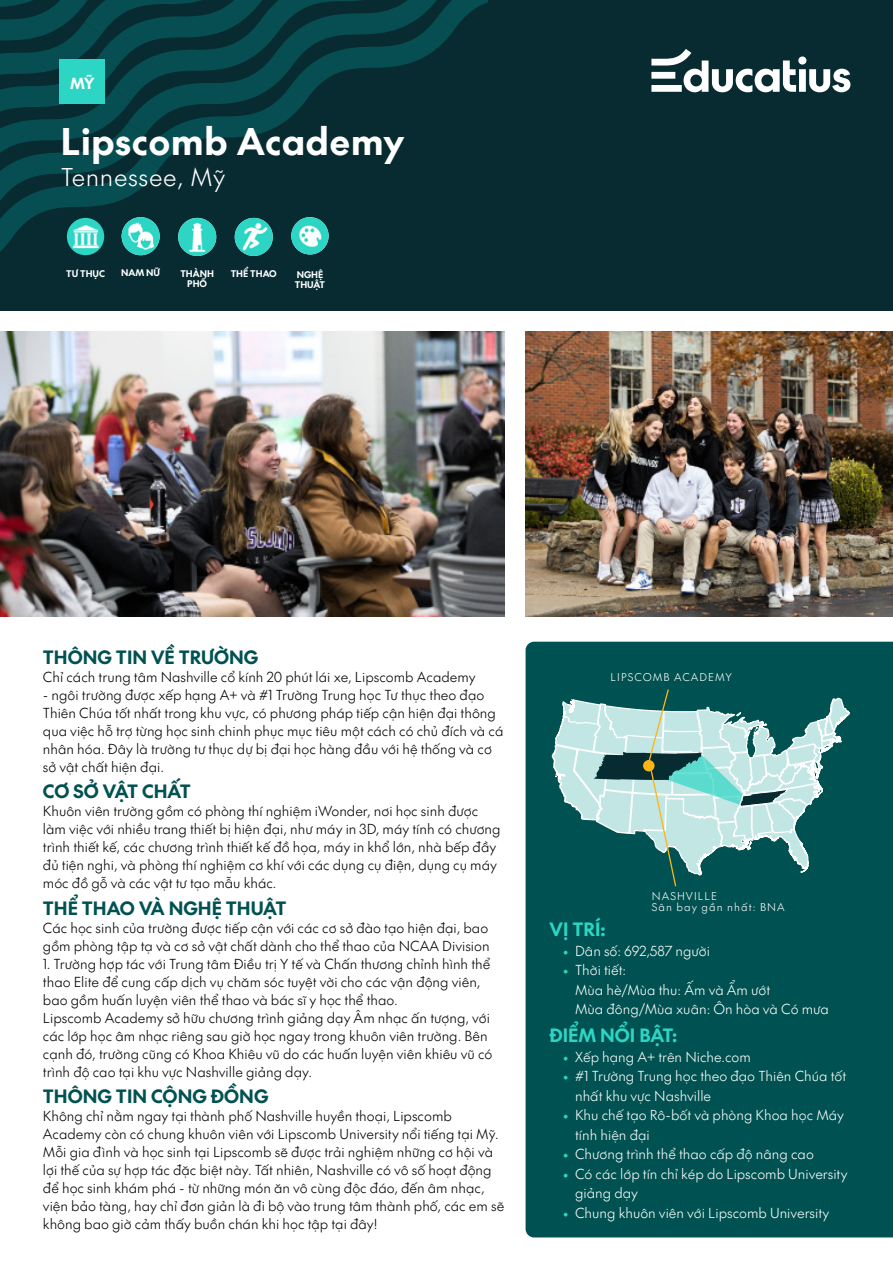
<style>
.page{position:relative;width:893px;height:1263px;background:#fff}
.page>*{position:absolute;margin:0;border:0;box-sizing:border-box;transform-origin:0 0}
.t1{font:36px "SVN The Future Bold";letter-spacing:.025em;color:#fff}
.t2{font:24px "SVN The Future Light";letter-spacing:.025em;color:#fff}
.t3{font:18px "SVN The Future Bold";color:#005151}
.t4{font:18px "SVN The Future Bold";color:#2cd5c4}
.t5{font:15px "SVN The Future Bold";color:#fff}
.t6{font:13.5px/18px "SVN The Future Light";color:#000}
.t7{font:13.5px/19.5px "SVN The Future Light";color:#fff}
.t8{font:10.5px/10.8px "SVN The Future Light";letter-spacing:.1em;color:#fff}
.t9{font:9px/10.5px "SVN The Future Bold";color:#fff;text-align:center}
.s1{font-family:"The Future";font-weight:300;color:#2cd5c4}
</style>
<div class="page">
<div style="left:0;top:0;width:893px;height:310px;background:#072b31"></div>
<svg style="left:0;top:0;width:487px;height:256px"></svg>
<img style="left:122px;top:217px;width:38px;height:38px;border-radius:19px">
<img style="left:178px;top:218px;width:38px;height:38px;border-radius:19px">
<img style="left:235px;top:218px;width:38px;height:38px;border-radius:19px">
<img style="left:0;top:332px;width:504px;height:285px">
<img style="left:526px;top:332px;width:367px;height:285px">
<div style="left:60px;top:60px;width:45px;height:44px;background:#2cd5c4"></div>
<div style="left:526px;top:642px;width:367px;height:595px;background:#005151"></div>
<svg style="left:651px;top:49px;width:199px;height:43px"></svg>
<img style="left:67px;top:218px;width:37px;height:37px;border-radius:19px">
<img style="left:291px;top:217px;width:38px;height:37px;border-radius:19px">
<svg style="left:550px;top:688px;width:301px;height:207px"></svg>
<p class="t5" style="left:70px;top:71px;width:26px">MỸ</p>
<h1 class="t1" style="left:61px;top:112px;width:345px">Lipscomb Academy</h1>
<h2 class="t2" style="left:61px;top:159px;width:166px">Tennessee, Mỹ</h2>
<p class="t9" style="left:66px;top:268px;width:40px">TƯ THỤC</p>
<p class="t9" style="left:121px;top:267px;width:41px">NAM NỮ</p>
<p class="t9" style="left:180px;top:268px;width:35px">THÀNH<br>PHỐ</p>
<p class="t9" style="left:231px;top:268px;width:48px">THỂ THAO</p>
<p class="t9" style="left:295px;top:268px;width:32px;text-align:left">NGHỆ<br>THUẬT</p>
<h3 class="t3" style="left:43px;top:643px;width:217px">THÔNG TIN VỀ TRƯỜNG</h3>
<p class="t6" style="left:43px;top:667px;width:434px">Chỉ cách trung tâm Nashville cổ kính 20 phút lái xe, Lipscomb Academy</p>
<p class="t6" style="left:43px;top:685px;width:462px">- ngôi trường được xếp hạng A+ và #1 Trường Trung học Tư thục theo đạo Thiên Chúa tốt nhất trong khu vực, có phương pháp tiếp cận hiện đại thông qua việc hỗ trợ từng học sinh chinh phục mục tiêu một cách có chủ đích và cá nhân hóa. Đây là trường tư thục dự bị đại học hàng đầu với hệ thống và cơ sở vật chất hiện đại.</p>
<h3 class="t3" style="left:43px;top:777px;width:149px">CƠ SỞ VẬT CHẤT</h3>
<p class="t6" style="left:43px;top:801px;width:459px">Khuôn viên trường gồm có phòng thí nghiệm iWonder, nơi học sinh được làm việc với nhiều trang thiết bị hiện đại, như máy in 3D, máy tính có chương trình thiết kế, các chương trình thiết kế đồ họa, máy in khổ lớn, nhà bếp đầy đủ tiện nghi, và phòng thí nghiệm cơ khí với các dụng cụ điện, dụng cụ máy móc đồ gỗ và các vật tư tạo mẫu khác.</p>
<h3 class="t3" style="left:43px;top:894px;width:245px">THỂ THAO VÀ NGHỆ THUẬT</h3>
<p class="t6" style="left:43px;top:918px;width:448px">Các học sinh của trường được tiếp cận với các cơ sở đào tạo hiện đại, bao gồm phòng tập tạ và cơ sở vật chất dành cho thể thao của NCAA Division</p>
<p class="t6" style="left:43px;top:954px;width:451px">1. Trường hợp tác với Trung tâm Điều trị Y tế và Chấn thương chỉnh hình thể thao Elite để cung cấp dịch vụ chăm sóc tuyệt vời cho các vận động viên, bao gồm huấn luyện viên thể thao và bác sĩ y học thể thao.<br>Lipscomb Academy sở hữu chương trình giảng dạy Âm nhạc ấn tượng, với các lớp học âm nhạc riêng sau giờ học ngay trong khuôn viên trường. Bên cạnh đó, trường cũng có Khoa Khiêu vũ do các huấn luyện viên khiêu vũ có trình độ cao tại khu vực Nashville giảng dạy.</p>
<h3 class="t3" style="left:43px;top:1082px;width:227px">THÔNG TIN CỘNG ĐỒNG</h3>
<p class="t6" style="left:43px;top:1106px;width:463px">Không chỉ nằm ngay tại thành phố Nashville huyền thoại, Lipscomb Academy còn có chung khuôn viên với Lipscomb University nổi tiếng tại Mỹ.<br>Mỗi gia đình và học sinh tại Lipscomb sẽ được trải nghiệm những cơ hội và lợi thế của sự hợp tác đặc biệt này. Tất nhiên, Nashville có vô số hoạt động để học sinh khám phá - từ những món ăn vô cùng độc đáo, đến âm nhạc, viện bảo tàng, hay chỉ đơn giản là đi bộ vào trung tâm thành phố, các em sẽ không bao giờ cảm thấy buồn chán khi học tập tại đây!</p>
<p class="t8" style="left:611px;top:671px;width:123px">LIPSCOMB ACADEMY</p>
<p class="t8" style="left:652px;top:890px;width:134px">NASHVILLE<br>Sân bay gần nhất: BNA</p>
<h3 class="t4" style="left:550px;top:915px;width:58px">VỊ TRÍ:</h3>
<p class="t7" style="left:562px;top:940px;width:149px"><span class="s1">•</span> Dân số: 692,587 người</p>
<p class="t7" style="left:575px;top:959px;width:255px;text-indent:-13px"><span class="s1">•</span> Thời tiết:<br>Mùa hè/Mùa thu: Ấm và Ẩm ướt<br>Mùa đông/Mùa xuân: Ôn hòa và Có mưa</p>
<h3 class="t4" style="left:550px;top:1021px;width:129px">ĐIỂM NỔI BẬT:</h3>
<p class="t7" style="left:562px;top:1046px;width:190px"><span class="s1">•</span> Xếp hạng A+ trên Niche.com</p>
<p class="t7" style="left:575px;top:1065px;width:273px;text-indent:-13px"><span class="s1">•</span> #1 Trường Trung học theo đạo Thiên Chúa tốt nhất khu vực Nashville</p>
<p class="t7" style="left:575px;top:1104px;width:270px;text-indent:-13px"><span class="s1">•</span> Khu chế tạo Rô-bốt và phòng Khoa học Máy tính hiện đại</p>
<p class="t7" style="left:562px;top:1143px;width:253px"><span class="s1">•</span> Chương trình thể thao cấp độ nâng cao</p>
<p class="t7" style="left:575px;top:1163px;width:274px;text-indent:-13px"><span class="s1">•</span> Có các lớp tín chỉ kép do Lipscomb University giảng dạy</p>
<p class="t7" style="left:562px;top:1202px;width:268px"><span class="s1">•</span> Chung khuôn viên với Lipscomb University</p>
</div>
